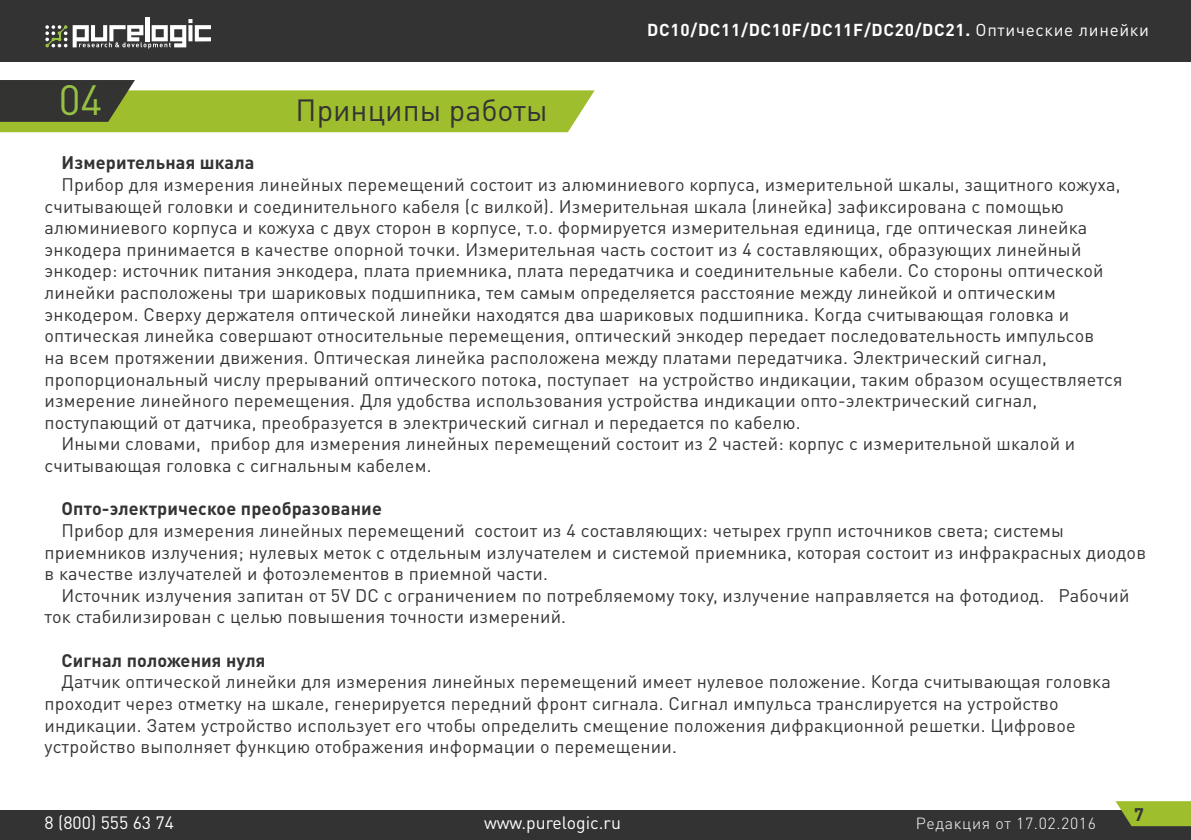
<style>
.page{position:relative;width:1191px;height:840px;background:#fff}
.page>*{position:absolute;margin:0;border:0;box-sizing:border-box;transform-origin:0 0}
.t1{font:41.8px "DIN Pro";color:#98c144}
.t2{font:30.2px "DIN Pro";color:#333334}
.t3{font:18px/21.6px "DIN Pro";letter-spacing:.01em;color:#333334}
.t4{font:700 18px "DIN Pro";letter-spacing:.01em;color:#333334}
.t5{font:17.6px "DIN Pro";color:#fff}
.t6{font:700 17px "DIN Pro";letter-spacing:.04em;color:#fff}
.t7{font:300 16px "DIN Pro";letter-spacing:.04em;color:#fff}
.s1{font-weight:400}
</style>
<div class="page">
<div style="left:0;top:0;width:1191px;height:61px;background:#333334"></div>
<hr style="left:145px;top:17px;width:4px;height:24px;background:#fff">
<svg style="left:45px;top:25px;width:22px;height:22px"></svg>
<svg style="left:73px;top:19px;width:138px;height:30px"></svg>
<div style="left:0;top:810px;width:1191px;height:29px;background:#333334"></div>
<svg style="left:1115px;top:801px;width:76px;height:24px;background:#97b232"></svg>
<svg style="left:0;top:80px;width:594px;height:52px"></svg>
<h1 class="t1" style="left:59px;top:71px;width:45px">04</h1>
<h2 class="t2" style="left:295px;top:89px;width:254px">Принципы работы</h2>
<p class="t6" style="left:647px;top:18px;width:503px">DC10/DC11/DC10F/DC11F/DC20/DC21. <span class="s1">Оптические линейки</span></p>
<p class="t4" style="left:62px;top:150px;width:194px">Измерительная шкала</p>
<p class="t3" style="left:62px;top:173px;width:1060px">Прибор для измерения линейных перемещений состоит из алюминиевого корпуса, измерительной шкалы, защитного кожуха,</p>
<p class="t3" style="left:45px;top:194px;width:1021px">считывающей головки и соединительного кабеля (с вилкой). Измерительная шкала (линейка) зафиксирована с помощью</p>
<p class="t3" style="left:45px;top:216px;width:1044px">алюминиевого корпуса и кожуха с двух сторон в корпусе, т.о. формируется измерительная единица, где оптическая линейка</p>
<p class="t3" style="left:45px;top:237px;width:1038px">энкодера принимается в качестве опорной точки. Измерительная часть состоит из 4 составляющих, образующих линейный</p>
<p class="t3" style="left:45px;top:259px;width:1060px">энкодер: источник питания энкодера, плата приемника, плата передатчика и соединительные кабели. Со стороны оптической</p>
<p class="t3" style="left:45px;top:281px;width:1012px">линейки расположены три шариковых подшипника, тем самым определяется расстояние между линейкой и оптическим</p>
<p class="t3" style="left:45px;top:302px;width:1026px">энкодером. Сверху держателя оптической линейки находятся два шариковых подшипника. Когда считывающая головка и</p>
<p class="t3" style="left:45px;top:324px;width:1051px">оптическая линейка совершают относительные перемещения, оптический энкодер передает последовательность импульсов</p>
<p class="t3" style="left:45px;top:345px;width:1003px">на всем протяжении движения. Оптическая линейка расположена между платами передатчика. Электрический сигнал,</p>
<p class="t3" style="left:45px;top:367px;width:1079px">пропорциональный числу прерываний оптического потока, поступает на устройство индикации, таким образом осуществляется</p>
<p class="t3" style="left:45px;top:389px;width:994px">измерение линейного перемещения. Для удобства использования устройства индикации опто-электрический сигнал,</p>
<p class="t3" style="left:45px;top:410px;width:757px">поступающий от датчика, преобразуется в электрический сигнал и передается по кабелю.</p>
<p class="t3" style="left:62px;top:432px;width:1015px">Иными словами, прибор для измерения линейных перемещений состоит из 2 частей: корпус с измерительной шкалой и</p>
<p class="t3" style="left:45px;top:453px;width:388px">считывающая головка с сигнальным кабелем.</p>
<p class="t4" style="left:62px;top:496px;width:322px">Опто-электрическое преобразование</p>
<p class="t3" style="left:45px;top:518px;width:1103px;text-indent:17px">Прибор для измерения линейных перемещений состоит из 4 составляющих: четырех групп источников света; системы приемников излучения; нулевых меток с отдельным излучателем и системой приемника, которая состоит из инфракрасных диодов в качестве излучателей и фотоэлементов в приемной части.</p>
<p class="t3" style="left:45px;top:583px;width:1086px;text-indent:17px">Источник излучения запитан от 5V DC с ограничением по потребляемому току, излучение направляется на фотодиод. Рабочий ток стабилизирован с целью повышения точности измерений.</p>
<p class="t4" style="left:62px;top:647px;width:206px">Сигнал положения нуля</p>
<p class="t3" style="left:45px;top:669px;width:1067px;text-indent:17px">Датчик оптической линейки для измерения линейных перемещений имеет нулевое положение. Когда считывающая головка проходит через отметку на шкале, генерируется передний фронт сигнала. Сигнал импульса транслируется на устройство индикации. Затем устройство использует его чтобы определить смещение положения дифракционной решетки. Цифровое устройство выполняет функцию отображения информации о перемещении.</p>
<p class="t5" style="left:45px;top:810px;width:131px">8 (800) 555 63 74</p>
<p class="t5" style="left:484px;top:810px;width:138px">www.purelogic.ru</p>
<p class="t7" style="left:916px;top:812px;width:182px">Редакция от 17.02.2016</p>
<p class="t4" style="left:1134px;top:801px;width:11px">7</p>
</div>
